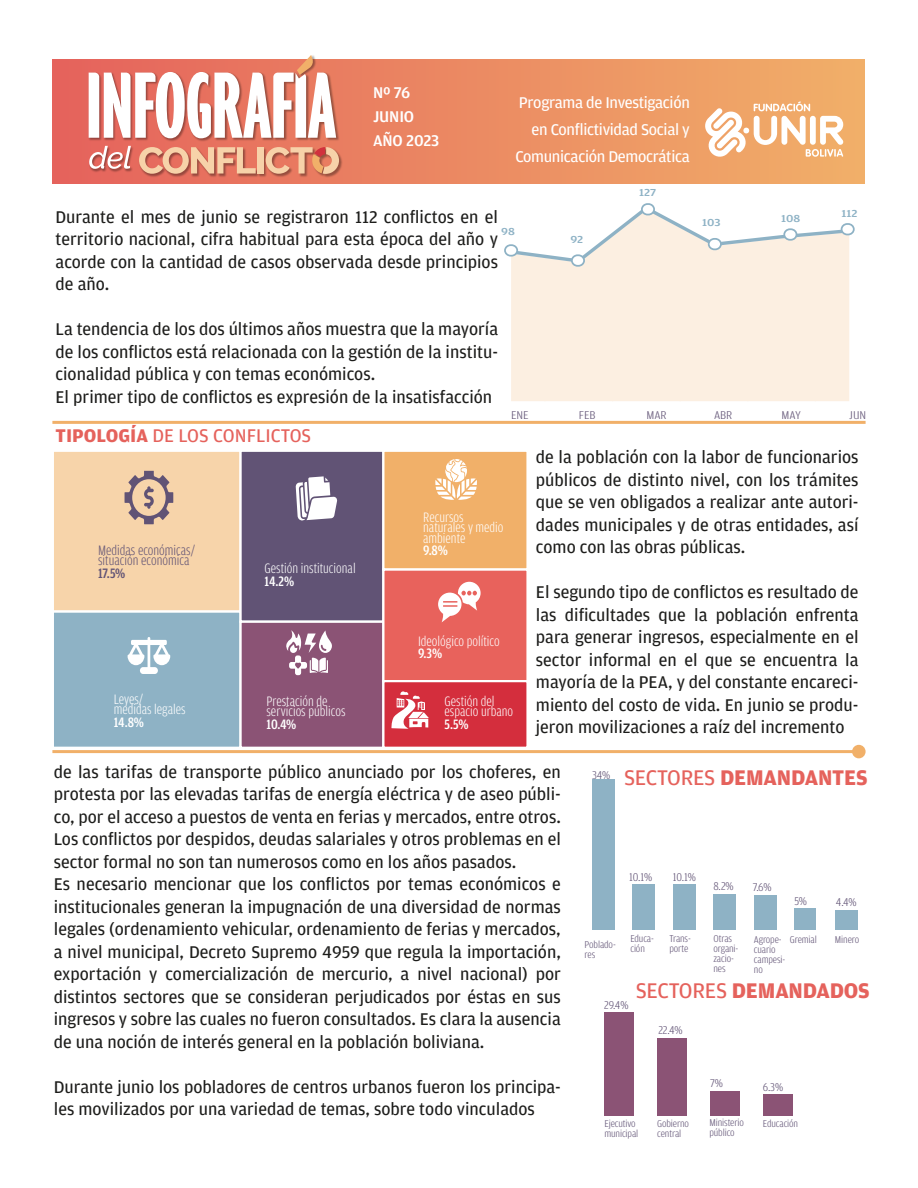
<style>
.page{position:relative;width:918px;height:1188px;background:#fff}
.page>*{position:absolute;margin:0;border:0;box-sizing:border-box;transform-origin:0 0}
.t1{font:700 22.5px "Amplitude";letter-spacing:-.01em;color:#e5625c}
.t2{font:19.5px "Amplitude";color:#e5625c}
.t3{font:18px/22.5px "Amplitude";color:#1d1d1b}
.t4{font:16.5px/27px "Amplitude";letter-spacing:-.02em;color:#fff;text-align:right}
.t5{font:500 16.5px/24px "Amplitude";letter-spacing:-.01em;color:#fff}
.t6{font:300 14.55px/10.5px "Amplitude Cond";color:#fff}
.t7{font:300 14.55px/10.5px "Amplitude Cond";color:#615375}
.t8{font:500 14.55px "Amplitude Cond";color:#fff}
.t9{font:500 14.55px "Amplitude Cond";color:#615375}
.t10{font:300 12px "Amplitude Cond";color:#615375;scale:1.07 1}
.t11{font:300 12px "Amplitude Cond";color:#615375;scale:1.16 1}
.t12{font:500 10.8px "Amplitude";color:#8eb2c5;scale:1.16 1}
.t13{font:300 10.5px/10.1px "Amplitude Cond";letter-spacing:-.01em;color:#615375;scale:1.07 1}
.s1{font-weight:700}
.s2{font-weight:400}
</style>
<div class="page">
<div style="left:53px;top:59px;width:811px;height:125px;background:linear-gradient(to right,#e5625c,#f1af69)"></div>
<svg style="left:704px;top:101px;width:140px;height:57px"></svg>
<img style="left:87px;top:59px;width:256px;height:119px">
<svg style="left:89px;top:146px;width:42px;height:23px"></svg>
<svg style="left:139px;top:147px;width:117px;height:27px;background:#e49b7f"></svg>
<div style="left:257px;top:147px;width:7px;height:27px;background:#f7d2a9"></div>
<svg style="left:266px;top:147px;width:73px;height:27px;background:#e29677"></svg>
<svg style="left:89px;top:55px;width:247px;height:83px"></svg>
<hr style="left:52px;top:750px;width:807px;height:3px;background:#f1b069">
<div style="left:852px;top:745px;width:14px;height:13px;background:#f1b069;border-radius:50%"></div>
<hr style="left:52px;top:421px;width:814px;height:3px;background:#f1b069">
<div style="left:763px;top:1094px;width:29px;height:22px;background:#8b5375"></div>
<div style="left:710px;top:1092px;width:29px;height:24px;background:#8b5375"></div>
<div style="left:657px;top:1038px;width:29px;height:78px;background:#8b5375"></div>
<div style="left:604px;top:1013px;width:30px;height:103px;background:#8b5375"></div>
<div style="left:511px;top:268px;width:338px;height:133px;background:#fcefe1"></div>
<svg style="left:504px;top:203px;width:351px;height:65px"></svg>
<div style="left:53px;top:451px;width:188px;height:161px;background:#f7d4aa"></div>
<div style="left:52px;top:450px;width:190px;height:163px;border:2px solid #fff"></div>
<div style="left:53px;top:612px;width:188px;height:136px;background:#8eb2c5"></div>
<div style="left:52px;top:610px;width:190px;height:138px;border:2px solid #fff"></div>
<div style="left:241px;top:451px;width:142px;height:171px;background:#615375"></div>
<div style="left:239px;top:450px;width:146px;height:173px;border:2px solid #fff"></div>
<div style="left:241px;top:622px;width:142px;height:126px;background:#8b5375"></div>
<div style="left:239px;top:621px;width:146px;height:127px;border:2px solid #fff"></div>
<div style="left:383px;top:451px;width:145px;height:119px;background:#f1b069"></div>
<div style="left:382px;top:450px;width:146px;height:121px;border:2px solid #fff"></div>
<div style="left:383px;top:570px;width:145px;height:111px;background:#e8625c"></div>
<div style="left:382px;top:568px;width:146px;height:114px;border:2px solid #fff"></div>
<div style="left:383px;top:681px;width:145px;height:67px;background:#d42e3d"></div>
<div style="left:382px;top:680px;width:146px;height:68px;border:2px solid #fff"></div>
<svg style="left:128px;top:637px;width:42px;height:37px"></svg>
<svg style="left:438px;top:582px;width:43px;height:40px"></svg>
<svg style="left:296px;top:476px;width:41px;height:45px"></svg>
<svg style="left:286px;top:630px;width:46px;height:45px"></svg>
<svg style="left:125px;top:471px;width:48px;height:53px"></svg>
<svg style="left:435px;top:459px;width:42px;height:41px"></svg>
<svg style="left:391px;top:691px;width:38px;height:38px"></svg>
<div style="left:835px;top:911px;width:22px;height:19px;background:#8eb2c5"></div>
<div style="left:794px;top:909px;width:22px;height:21px;background:#8eb2c5"></div>
<div style="left:754px;top:896px;width:22px;height:34px;background:#8eb2c5"></div>
<div style="left:713px;top:894px;width:23px;height:36px;background:#8eb2c5"></div>
<div style="left:673px;top:885px;width:22px;height:45px;background:#8eb2c5"></div>
<div style="left:633px;top:885px;width:22px;height:45px;background:#8eb2c5"></div>
<div style="left:592px;top:779px;width:22px;height:151px;background:#8eb2c5"></div>
<p class="t5" style="left:373px;top:81px;width:68px">Nº 76<br>JUNIO<br>AÑO 2023</p>
<p class="t4" style="left:515px;top:89px;width:176px">Programa de Investigación en Conflictividad Social y<br>Comunicación Democrática</p>
<p class="t12" style="left:639px;top:187px;width:16px">127</p>
<p class="t3" style="left:56px;top:206px;width:444px;text-align:justify">Durante el mes de junio se registraron 112 conflictos en el territorio nacional, cifra habitual para esta época del año y acorde con la cantidad de casos observada desde principios de año.</p>
<p class="t3" style="left:56px;top:318px;width:444px">La tendencia de los dos últimos años muestra que la mayoría de los conflictos está relacionada con la gestión de la institu&shy;cionalidad pública y con temas económicos.<br>El primer tipo de conflictos es expresión de la insatisfacción</p>
<p class="t2" style="left:56px;top:425px;width:257px"><span class="s1">TIPOLOGÍA</span> DE LOS CONFLICTOS</p>
<p class="t12" style="left:842px;top:207px;width:15px">112</p>
<p class="t12" style="left:781px;top:212px;width:18px">108</p>
<p class="t12" style="left:702px;top:216px;width:17px">103</p>
<p class="t12" style="left:501px;top:226px;width:13px">98</p>
<p class="t12" style="left:571px;top:234px;width:12px">92</p>
<p class="t11" style="left:511px;top:409px;width:17px">ENE</p>
<p class="t11" style="left:579px;top:409px;width:16px">FEB</p>
<p class="t11" style="left:646px;top:409px;width:19px">MAR</p>
<p class="t11" style="left:714px;top:409px;width:17px">ABR</p>
<p class="t11" style="left:782px;top:409px;width:18px">MAY</p>
<p class="t11" style="left:849px;top:409px;width:16px">JUN</p>
<p class="t7" style="left:98px;top:545px;width:98px">Medidas económicas/ situación económica</p>
<p class="t9" style="left:98px;top:565px;width:29px">17.5%</p>
<p class="t6" style="left:265px;top:563px;width:93px">Gestión institucional</p>
<p class="t8" style="left:265px;top:573px;width:31px">14.2%</p>
<p class="t6" style="left:114px;top:694px;width:73px">Leyes/<br>medidas legales</p>
<p class="t8" style="left:114px;top:714px;width:32px">14.8%</p>
<p class="t6" style="left:267px;top:696px;width:81px">Prestación de servicios públicos</p>
<p class="t8" style="left:267px;top:716px;width:31px">10.4%</p>
<p class="t6" style="left:423px;top:512px;width:82px">Recursos naturales y medio ambiente</p>
<p class="t8" style="left:423px;top:543px;width:26px">9.8%</p>
<p class="t6" style="left:418px;top:636px;width:83px">Ideológico político</p>
<p class="t8" style="left:418px;top:646px;width:26px">9.3%</p>
<p class="t6" style="left:445px;top:696px;width:70px">Gestión del espacio urbano</p>
<p class="t8" style="left:445px;top:716px;width:25px">5.5%</p>
<p class="t3" style="left:536px;top:446px;width:324px;text-align:justify">de la población con la labor de funcionarios públicos de distinto nivel, con los trámites que se ven obligados a realizar ante autori&shy;dades municipales y de otras entidades, así como con las obras públicas.</p>
<p class="t3" style="left:536px;top:581px;width:324px;text-align:justify">El segundo tipo de conflictos es resultado de las dificultades que la población enfrenta para generar ingresos, especialmente en el sector informal en el que se encuentra la mayoría de la PEA, y del constante encareci&shy;miento del costo de vida. En junio se produ&shy;jeron movilizaciones a raíz del incremento</p>
<p class="t3" style="left:54px;top:761px;width:509px">de las tarifas de transporte público anunciado por los choferes, en protesta por las elevadas tarifas de energía eléctrica y de aseo públi&shy;co, por el acceso a puestos de venta en ferias y mercados, entre otros.<br>Los conflictos por despidos, deudas salariales y otros problemas en el sector formal no son tan numerosos como en los años pasados.<br>Es necesario mencionar que los conflictos por temas económicos e institucionales generan la impugnación de una diversidad de normas legales (ordenamiento vehicular, ordenamiento de ferias y mercados, a nivel municipal, Decreto Supremo 4959 que regula la importación, exportación y comercialización de mercurio, a nivel nacional) por distintos sectores que se consideran perjudicados por éstas en sus ingresos y sobre las cuales no fueron consultados. Es clara la ausencia de una noción de interés general en la población boliviana.</p>
<p class="t3" style="left:54px;top:1076px;width:509px">Durante junio los pobladores de centros urbanos fueron los principa&shy;les movilizados por una variedad de temas, sobre todo vinculados</p>
<p class="t10" style="left:592px;top:768px;width:19px">34%</p>
<p class="t1" style="left:624px;top:765px;width:245px"><span class="s2">SECTORES</span> DEMANDANTES</p>
<p class="t13" style="left:585px;top:939px;width:31px">Poblado&shy;res</p>
<p class="t10" style="left:629px;top:871px;width:23px">10.1%</p>
<p class="t13" style="left:630px;top:934px;width:24px">Educa&shy;ción</p>
<p class="t10" style="left:673px;top:871px;width:23px">10.1%</p>
<p class="t10" style="left:713px;top:879px;width:20px">8.2%</p>
<p class="t10" style="left:753px;top:881px;width:19px">7.6%</p>
<p class="t10" style="left:794px;top:895px;width:13px">5%</p>
<p class="t10" style="left:836px;top:896px;width:21px">4.4%</p>
<p class="t13" style="left:713px;top:933px;width:25px">Otras organi&shy;zacio&shy;nes</p>
<p class="t13" style="left:670px;top:934px;width:21px">Trans-</p>
<p class="t13" style="left:790px;top:934px;width:27px">Gremial</p>
<p class="t13" style="left:835px;top:934px;width:24px">Minero</p>
<p class="t13" style="left:670px;top:944px;width:19px">porte</p>
<p class="t13" style="left:754px;top:934px;width:31px">Agrope&shy;cuario campesi&shy;no</p>
<p class="t1" style="left:636px;top:978px;width:236px"><span class="s2">SECTORES</span> DEMANDADOS</p>
<p class="t10" style="left:604px;top:998px;width:24px">29.4%</p>
<p class="t13" style="left:604px;top:1118px;width:33px">Ejecutivo municipal</p>
<p class="t10" style="left:658px;top:1024px;width:24px">22.4%</p>
<p class="t10" style="left:710px;top:1077px;width:13px">7%</p>
<p class="t10" style="left:763px;top:1081px;width:20px">6.3%</p>
<p class="t13" style="left:657px;top:1118px;width:31px">Gobierno central</p>
<p class="t13" style="left:709px;top:1117px;width:34px">Ministerio</p>
<p class="t13" style="left:763px;top:1118px;width:34px">Educación</p>
<p class="t13" style="left:709px;top:1127px;width:25px">público</p>
</div>
